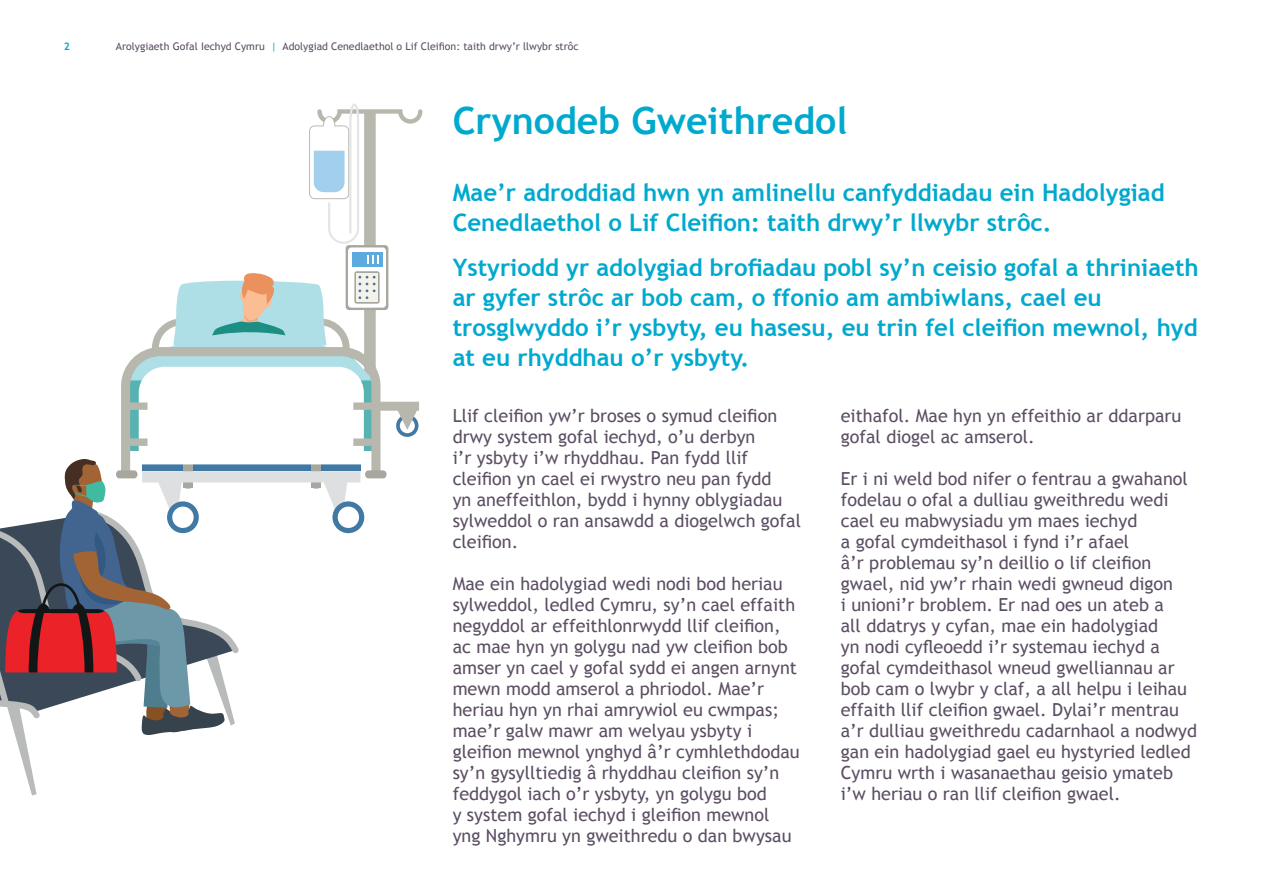
<style>
.page{position:relative;width:1263px;height:893px;background:#fff}
.page>*{position:absolute;margin:0;border:0;box-sizing:border-box;transform-origin:0 0}
.t1{font:700 37.5px "Trebuchet MS";color:#00a9ce}
.t2{font:700 24px/30px "Trebuchet MS";color:#00a9ce}
.t3{font:18px/21px "Trebuchet MS";color:#5c4e63}
.t4{font:10.5px "Trebuchet MS";color:#5c4e63}
.t5{font:700 10.5px "Trebuchet MS";color:#00a9ce}
.s1{color:#00a9ce}
</style>
<div class="page">
<svg style="left:0;top:103px;width:422px;height:692px"></svg>
<p class="t5" style="left:64px;top:40px;width:8px">2</p>
<p class="t4" style="left:116px;top:40px;width:464px">Arolygiaeth Gofal Iechyd Cymru <span class="s1">|</span> Adolygiad Cenedlaethol o Lif Cleifion: taith drwy’r llwybr strôc</p>
<h1 class="t1" style="left:453px;top:97px;width:396px">Crynodeb Gweithredol</h1>
<h2 class="t2" style="left:453px;top:177px;width:713px">Mae’r adroddiad hwn yn amlinellu canfyddiadau ein Hadolygiad<br>Cenedlaethol o Lif Cleifion: taith drwy’r llwybr strôc.</h2>
<h2 class="t2" style="left:453px;top:252px;width:747px">Ystyriodd yr adolygiad brofiadau pobl sy’n ceisio gofal a thriniaeth ar gyfer strôc ar bob cam, o ffonio am ambiwlans, cael eu trosglwyddo i’r ysbyty, eu hasesu, eu trin fel cleifion mewnol, hyd at eu rhyddhau o’r ysbyty.</h2>
<p class="t3" style="left:453px;top:405px;width:350px">Llif cleifion yw’r broses o symud cleifion drwy system gofal iechyd, o’u derbyn<br>i’r ysbyty i’w rhyddhau. Pan fydd llif cleifion yn cael ei rwystro neu pan fydd<br>yn aneffeithlon, bydd i hynny oblygiadau sylweddol o ran ansawdd a diogelwch gofal cleifion.</p>
<p class="t3" style="left:453px;top:573px;width:348px">Mae ein hadolygiad wedi nodi bod heriau sylweddol, ledled Cymru, sy’n cael effaith negyddol ar effeithlonrwydd llif cleifion, ac mae hyn yn golygu nad yw cleifion bob amser yn cael y gofal sydd ei angen arnynt mewn modd amserol a phriodol. Mae’r heriau hyn yn rhai amrywiol eu cwmpas; mae’r galw mawr am welyau ysbyty i gleifion mewnol ynghyd â’r cymhlethdodau sy’n gysylltiedig â rhyddhau cleifion sy’n feddygol iach o’r ysbyty, yn golygu bod<br>y system gofal iechyd i gleifion mewnol yng Nghymru yn gweithredu o dan bwysau</p>
<p class="t3" style="left:841px;top:405px;width:342px">eithafol. Mae hyn yn effeithio ar ddarparu gofal diogel ac amserol.</p>
<p class="t3" style="left:841px;top:468px;width:358px">Er i ni weld bod nifer o fentrau a gwahanol fodelau o ofal a dulliau gweithredu wedi cael eu mabwysiadu ym maes iechyd<br>a gofal cymdeithasol i fynd i’r afael<br>â’r problemau sy’n deillio o lif cleifion gwael, nid yw’r rhain wedi gwneud digon<br>i unioni’r broblem. Er nad oes un ateb a<br>all ddatrys y cyfan, mae ein hadolygiad<br>yn nodi cyfleoedd i’r systemau iechyd a gofal cymdeithasol wneud gwelliannau ar bob cam o lwybr y claf, a all helpu i leihau effaith llif cleifion gwael. Dylai’r mentrau a’r dulliau gweithredu cadarnhaol a nodwyd gan ein hadolygiad gael eu hystyried ledled Cymru wrth i wasanaethau geisio ymateb i’w heriau o ran llif cleifion gwael.</p>
</div>
